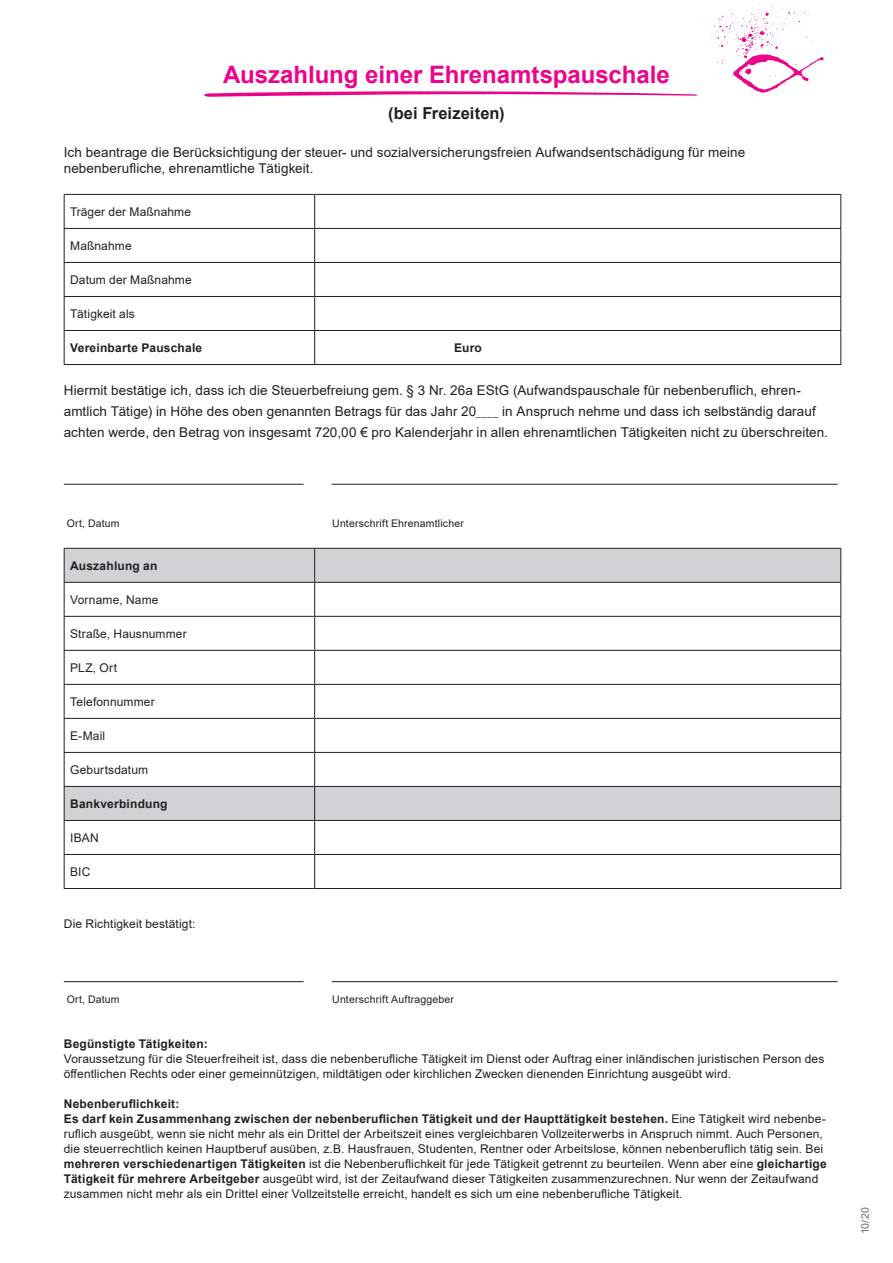
<style>
.page{position:relative;width:893px;height:1263px;background:#fff}
.page>*{position:absolute;margin:0;border:0;box-sizing:border-box;transform-origin:0 0}
.t1{font:700 24px "Arial";color:#ed028c}
.t2{font:700 16.5px "Arial";letter-spacing:.005em;color:#231f20}
.t3{font:13.5px/21px "Arial";letter-spacing:.005em;color:#231f20}
.t4{font:12px/15px "Arial";letter-spacing:.01em;color:#231f20}
.t5{font:700 12px "Arial";letter-spacing:.015em;color:#231f20}
.t6{font:10.5px "Arial";letter-spacing:.015em;color:#231f20}
.t7{font:10.5px "Arial";color:#6c6d70}
.s1{font-size:9px}
.s2{font-weight:700}
</style>
<div class="page">
<svg style="left:711px;top:4px;width:113px;height:89px"></svg>
<hr style="left:64px;top:194px;width:251px;height:1px;background:#231f20">
<hr style="left:64px;top:195px;width:1px;height:33px;background:#231f20">
<hr style="left:315px;top:194px;width:526px;height:1px;background:#231f20">
<hr style="left:314px;top:195px;width:1px;height:33px;background:#231f20">
<hr style="left:840px;top:195px;width:1px;height:33px;background:#231f20">
<hr style="left:64px;top:228px;width:251px;height:1px;background:#231f20">
<hr style="left:64px;top:229px;width:1px;height:33px;background:#231f20">
<hr style="left:315px;top:228px;width:526px;height:1px;background:#231f20">
<hr style="left:314px;top:229px;width:1px;height:33px;background:#231f20">
<hr style="left:840px;top:229px;width:1px;height:33px;background:#231f20">
<hr style="left:64px;top:262px;width:251px;height:1px;background:#231f20">
<hr style="left:64px;top:263px;width:1px;height:33px;background:#231f20">
<hr style="left:315px;top:262px;width:526px;height:1px;background:#231f20">
<hr style="left:314px;top:263px;width:1px;height:33px;background:#231f20">
<hr style="left:840px;top:263px;width:1px;height:33px;background:#231f20">
<hr style="left:64px;top:296px;width:251px;height:1px;background:#231f20">
<hr style="left:64px;top:297px;width:1px;height:33px;background:#231f20">
<hr style="left:315px;top:296px;width:526px;height:1px;background:#231f20">
<hr style="left:314px;top:297px;width:1px;height:33px;background:#231f20">
<hr style="left:840px;top:297px;width:1px;height:33px;background:#231f20">
<hr style="left:64px;top:330px;width:251px;height:1px;background:#231f20">
<hr style="left:64px;top:331px;width:1px;height:33px;background:#231f20">
<hr style="left:315px;top:330px;width:526px;height:1px;background:#231f20">
<hr style="left:314px;top:331px;width:1px;height:33px;background:#231f20">
<hr style="left:840px;top:331px;width:1px;height:33px;background:#231f20">
<hr style="left:64px;top:364px;width:251px;height:1px;background:#231f20">
<hr style="left:315px;top:364px;width:526px;height:1px;background:#231f20">
<svg style="left:65px;top:549px;width:775px;height:271px"></svg>
<hr style="left:64px;top:548px;width:251px;height:1px;background:#231f20">
<hr style="left:64px;top:549px;width:1px;height:33px;background:#231f20">
<hr style="left:315px;top:548px;width:526px;height:1px;background:#231f20">
<hr style="left:314px;top:549px;width:1px;height:33px;background:#231f20">
<hr style="left:840px;top:549px;width:1px;height:33px;background:#231f20">
<hr style="left:64px;top:582px;width:251px;height:1px;background:#231f20">
<hr style="left:64px;top:583px;width:1px;height:33px;background:#231f20">
<hr style="left:315px;top:582px;width:526px;height:1px;background:#231f20">
<hr style="left:314px;top:583px;width:1px;height:33px;background:#231f20">
<hr style="left:840px;top:583px;width:1px;height:33px;background:#231f20">
<hr style="left:64px;top:616px;width:251px;height:1px;background:#231f20">
<hr style="left:64px;top:617px;width:1px;height:33px;background:#231f20">
<hr style="left:315px;top:616px;width:526px;height:1px;background:#231f20">
<hr style="left:314px;top:617px;width:1px;height:33px;background:#231f20">
<hr style="left:840px;top:617px;width:1px;height:33px;background:#231f20">
<hr style="left:64px;top:650px;width:251px;height:1px;background:#231f20">
<hr style="left:64px;top:651px;width:1px;height:33px;background:#231f20">
<hr style="left:315px;top:650px;width:526px;height:1px;background:#231f20">
<hr style="left:314px;top:651px;width:1px;height:33px;background:#231f20">
<hr style="left:840px;top:651px;width:1px;height:33px;background:#231f20">
<hr style="left:64px;top:684px;width:251px;height:1px;background:#231f20">
<hr style="left:64px;top:685px;width:1px;height:33px;background:#231f20">
<hr style="left:315px;top:684px;width:526px;height:1px;background:#231f20">
<hr style="left:314px;top:685px;width:1px;height:33px;background:#231f20">
<hr style="left:840px;top:685px;width:1px;height:33px;background:#231f20">
<hr style="left:64px;top:718px;width:251px;height:1px;background:#231f20">
<hr style="left:64px;top:719px;width:1px;height:33px;background:#231f20">
<hr style="left:315px;top:718px;width:526px;height:1px;background:#231f20">
<hr style="left:314px;top:719px;width:1px;height:33px;background:#231f20">
<hr style="left:840px;top:719px;width:1px;height:33px;background:#231f20">
<hr style="left:64px;top:752px;width:251px;height:1px;background:#231f20">
<hr style="left:64px;top:753px;width:1px;height:33px;background:#231f20">
<hr style="left:315px;top:752px;width:526px;height:1px;background:#231f20">
<hr style="left:314px;top:753px;width:1px;height:33px;background:#231f20">
<hr style="left:840px;top:753px;width:1px;height:33px;background:#231f20">
<hr style="left:64px;top:786px;width:251px;height:1px;background:#231f20">
<hr style="left:64px;top:787px;width:1px;height:33px;background:#231f20">
<hr style="left:315px;top:786px;width:526px;height:1px;background:#231f20">
<hr style="left:314px;top:787px;width:1px;height:33px;background:#231f20">
<hr style="left:840px;top:787px;width:1px;height:33px;background:#231f20">
<hr style="left:64px;top:820px;width:251px;height:1px;background:#231f20">
<hr style="left:64px;top:821px;width:1px;height:33px;background:#231f20">
<hr style="left:315px;top:820px;width:526px;height:1px;background:#231f20">
<hr style="left:314px;top:821px;width:1px;height:33px;background:#231f20">
<hr style="left:840px;top:821px;width:1px;height:33px;background:#231f20">
<hr style="left:64px;top:854px;width:251px;height:1px;background:#231f20">
<hr style="left:64px;top:855px;width:1px;height:33px;background:#231f20">
<hr style="left:315px;top:854px;width:526px;height:1px;background:#231f20">
<hr style="left:314px;top:855px;width:1px;height:33px;background:#231f20">
<hr style="left:840px;top:855px;width:1px;height:33px;background:#231f20">
<hr style="left:64px;top:888px;width:251px;height:1px;background:#231f20">
<hr style="left:315px;top:888px;width:526px;height:1px;background:#231f20">
<hr style="left:64px;top:484px;width:240px;height:1px;background:#231f20">
<hr style="left:332px;top:484px;width:506px;height:1px;background:#231f20">
<hr style="left:64px;top:981px;width:240px;height:1px;background:#231f20">
<hr style="left:332px;top:981px;width:506px;height:1px;background:#231f20">
<svg style="left:204px;top:91px;width:494px;height:6px"></svg>
<h1 class="t1" style="left:223px;top:58px;width:448px">Auszahlung einer Ehrenamtspauschale</h1>
<h2 class="t2" style="left:388px;top:102px;width:118px">(bei Freizeiten)</h2>
<p class="t3" style="left:64px;top:143px;width:683px;line-height:16.5px">Ich beantrage die Berücksichtigung der steuer- und sozialversicherungsfreien Aufwandsentschädigung für meine nebenberufliche, ehrenamtliche Tätigkeit.</p>
<p class="t4" style="left:70px;top:204px;width:122px">Träger der Maßnahme</p>
<p class="t4" style="left:70px;top:238px;width:63px">Maßnahme</p>
<p class="t4" style="left:70px;top:272px;width:123px">Datum der Maßnahme</p>
<p class="t4" style="left:70px;top:306px;width:66px">Tätigkeit als</p>
<p class="t5" style="left:70px;top:339px;width:134px">Vereinbarte Pauschale</p>
<p class="t5" style="left:454px;top:339px;width:29px">Euro</p>
<p class="t3" style="left:64px;top:380px;width:766px">Hiermit bestätige ich, dass ich die Steuerbefreiung gem. § 3 Nr. 26a EStG (Aufwandspauschale für nebenberuflich, ehren&shy;amtlich Tätige) in Höhe des oben genannten Betrags für das Jahr 20<span class="s1">____</span> in Anspruch nehme und dass ich selbständig darauf achten werde, den Betrag von insgesamt 720,00 € pro Kalenderjahr in allen ehrenamtlichen Tätigkeiten nicht zu überschreiten.</p>
<p class="t6" style="left:67px;top:516px;width:54px">Ort, Datum</p>
<p class="t6" style="left:332px;top:516px;width:133px">Unterschrift Ehrenamtlicher</p>
<p class="t5" style="left:70px;top:557px;width:89px">Auszahlung an</p>
<p class="t4" style="left:70px;top:592px;width:90px">Vorname, Name</p>
<p class="t4" style="left:70px;top:626px;width:118px">Straße, Hausnummer</p>
<p class="t4" style="left:70px;top:660px;width:48px">PLZ, Ort</p>
<p class="t4" style="left:70px;top:694px;width:86px">Telefonnummer</p>
<p class="t4" style="left:70px;top:728px;width:37px">E-Mail</p>
<p class="t4" style="left:70px;top:762px;width:79px">Geburtsdatum</p>
<p class="t5" style="left:70px;top:795px;width:99px">Bankverbindung</p>
<p class="t4" style="left:70px;top:830px;width:30px">IBAN</p>
<p class="t4" style="left:70px;top:864px;width:22px">BIC</p>
<p class="t4" style="left:64px;top:916px;width:133px">Die Richtigkeit bestätigt:</p>
<p class="t6" style="left:67px;top:992px;width:54px">Ort, Datum</p>
<p class="t6" style="left:332px;top:992px;width:123px">Unterschrift Auftraggeber</p>
<p class="t5" style="left:64px;top:1035px;width:145px">Begünstigte Tätigkeiten:</p>
<p class="t4" style="left:64px;top:1051px;width:762px">Voraussetzung für die Steuerfreiheit ist, dass die nebenberufliche Tätigkeit im Dienst oder Auftrag einer inländischen juristischen Person des öffentlichen Rechts oder einer gemeinnützigen, mildtätigen oder kirchlichen Zwecken dienenden Einrichtung ausgeübt wird.</p>
<p class="t4" style="left:64px;top:1096px;width:765px"><span class="s2">Nebenberuflichkeit:<br>Es darf kein Zusammenhang zwischen der nebenberuflichen Tätigkeit und der Haupttätigkeit bestehen.</span> Eine Tätigkeit wird nebenbe&shy;ruflich ausgeübt, wenn sie nicht mehr als ein Drittel der Arbeitszeit eines vergleichbaren Vollzeiterwerbs in Anspruch nimmt. Auch Personen, die steuerrechtlich keinen Hauptberuf ausüben, z.B. Hausfrauen, Studenten, Rentner oder Arbeitslose, können nebenberuflich tätig sein. Bei <span class="s2">mehreren verschiedenartigen Tätigkeiten</span> ist die Nebenberuflichkeit für jede Tätigkeit getrennt zu beurteilen. Wenn aber eine <span class="s2">gleichartige Tätigkeit für mehrere Arbeitgeber</span> ausgeübt wird, ist der Zeitaufwand dieser Tätigkeiten zusammenzurechnen. Nur wenn der Zeitaufwand zusammen nicht mehr als ein Drittel einer Vollzeitstelle erreicht, handelt es sich um eine nebenberufliche Tätigkeit.</p>
<p class="t7" style="left:858px;top:1234px;width:28px;rotate:-90deg">10/20</p>
</div>
